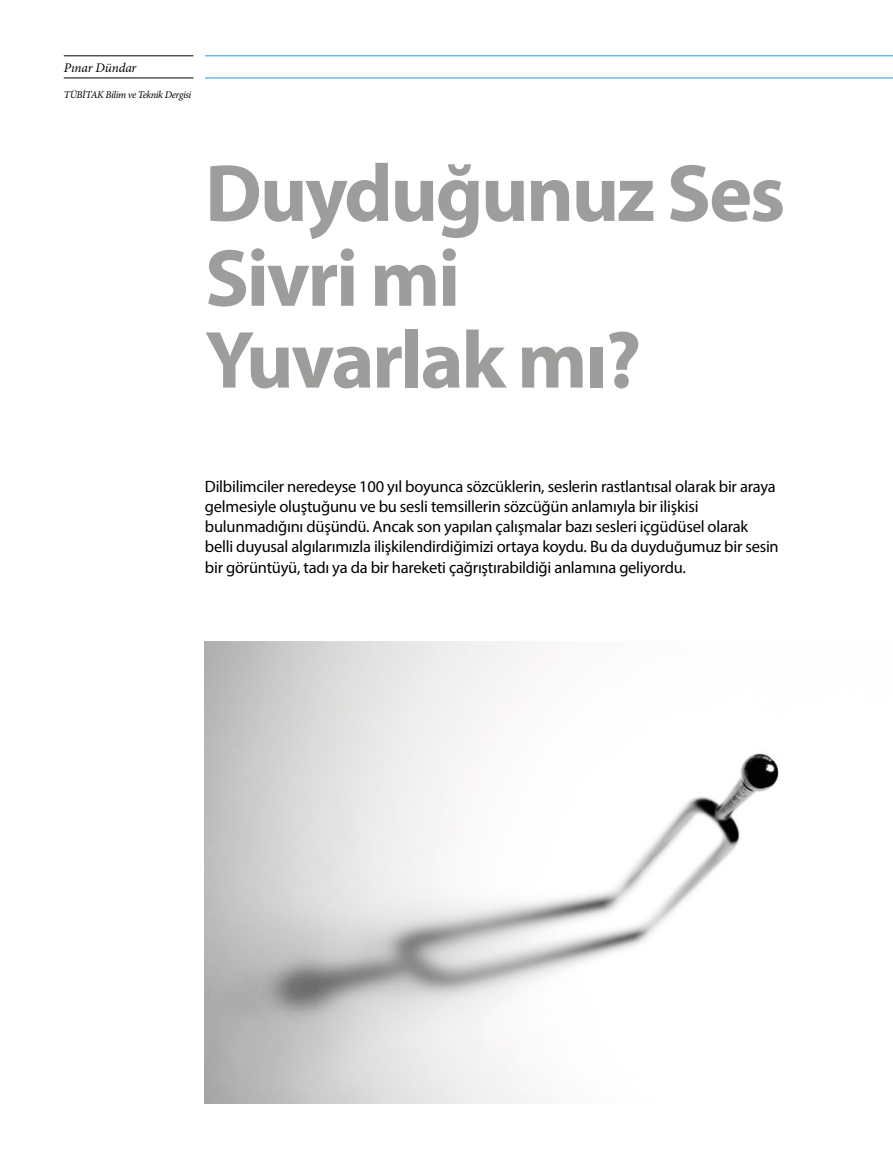
<style>
.page{position:relative;width:893px;height:1170px;background:#fff}
.page>*{position:absolute;margin:0;border:0;box-sizing:border-box;transform-origin:0 0}
.t1{font:700 81.75px/83.2px "Myriad Pro";letter-spacing:-.03em;color:#9d9d9c}
.t2{font:16.5px/20.2px "Myriad Pro";letter-spacing:-.015em;color:#000}
.t3{font:italic 13.2px "Minion Pro";letter-spacing:-.005em;color:#000}
.t4{font:italic 10.35px "Minion Pro";letter-spacing:-.04em;color:#000}
</style>
<div class="page">
<img style="left:205px;top:641px;width:574px;height:462px">
<hr style="left:64px;top:78px;width:129px;height:1px;background:#000">
<hr style="left:64px;top:56px;width:129px;height:1px;background:#000">
<hr style="left:205px;top:78px;width:687px;height:1px;background:#2699d6">
<hr style="left:205px;top:56px;width:687px;height:1px;background:#2699d6">
<p class="t3" style="left:64px;top:58px;width:74px">Pınar Dündar</p>
<p class="t4" style="left:64px;top:88px;width:129px">TÜBİTAK Bilim ve Teknik Dergisi</p>
<h1 class="t1" style="left:205px;top:149px;width:582px">Duyduğunuz Ses<br>Sivri mi<br>Yuvarlak mı?</h1>
<p class="t2" style="left:205px;top:475px;width:575px">Dilbilimciler neredeyse 100 yıl boyunca sözcüklerin, seslerin rastlantısal olarak bir araya gelmesiyle oluştuğunu ve bu sesli temsillerin sözcüğün anlamıyla bir ilişkisi bulunmadığını düşündü. Ancak son yapılan çalışmalar bazı sesleri içgüdüsel olarak belli duyusal algılarımızla ilişkilendirdiğimizi ortaya koydu. Bu da duyduğumuz bir sesin bir görüntüyü, tadı ya da bir hareketi çağrıştırabildiği anlamına geliyordu.</p>
</div>
